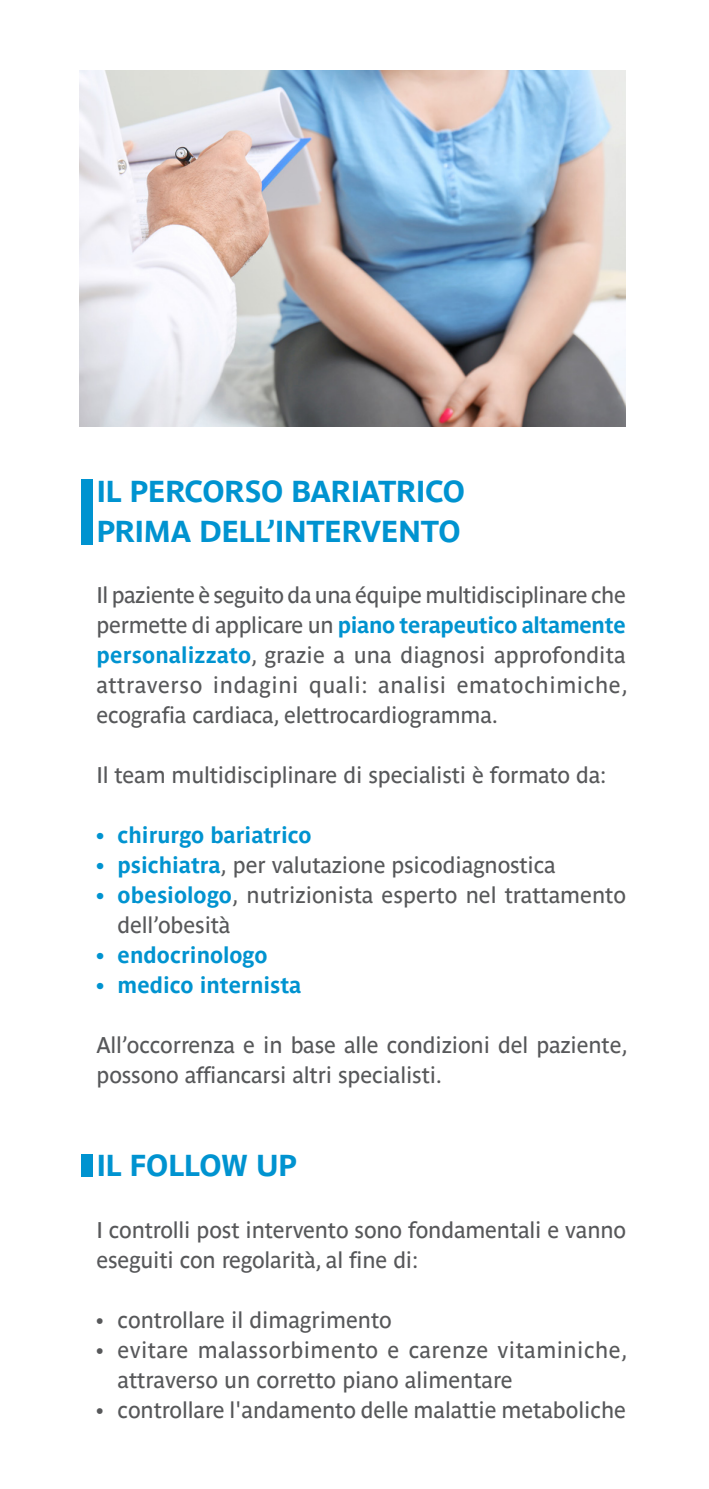
<style>
.page{position:relative;width:709px;height:1489px;background:#fff}
.page>*{position:absolute;margin:0;border:0;box-sizing:border-box;transform-origin:0 0}
.t1{font:700 30px/40px "Parisine Ptf";letter-spacing:-.02em;color:#0093d0}
.t2{font:22.5px/30px "Parisine Ptf";letter-spacing:-.01em;color:#57585a}
.t3{font:22.5px/30px "Parisine Ptf";letter-spacing:.01em;color:#57585a}
.t4{font:700 22.5px "Parisine Ptf";letter-spacing:-.005em;color:#0093d0}
.s1{font-weight:700;color:#0093d0}
</style>
<div class="page">
<div style="left:81px;top:480px;width:11px;height:65px;background:#0093d0"></div>
<div style="left:81px;top:1154px;width:11px;height:22px;background:#0093d0"></div>
<img style="left:80px;top:71px;width:546px;height:355px">
<p class="t1" style="left:96px;top:469px;width:370px">IL PERCORSO BARIATRICO<br>PRIMA DELL’INTERVENTO</p>
<p class="t2" style="left:96px;top:578px;width:533px;text-align:justify">Il paziente è seguito da una équipe multidisciplinare che permette di applicare un <span class="s1">piano terapeutico altamente personalizzato</span>, grazie a una diagnosi approfondita attraverso indagini quali: analisi ematochimiche, ecografia cardiaca, elettrocardiogramma.</p>
<p class="t2" style="left:96px;top:758px;width:511px">Il team multidisciplinare di specialisti è formato da:</p>
<p class="t4" style="left:96px;top:818px;width:217px">• chirurgo bariatrico</p>
<p class="t2" style="left:96px;top:848px;width:461px"><span class="s1">• psichiatra</span>, per valutazione psicodiagnostica</p>
<p class="t2" style="left:118px;top:878px;width:510px;text-indent:-21px"><span class="s1">• obesiologo</span>, nutrizionista esperto nel trattamento dell’obesità</p>
<p class="t4" style="left:96px;top:938px;width:173px">• endocrinologo</p>
<p class="t4" style="left:96px;top:968px;width:206px">• medico internista</p>
<p class="t2" style="left:96px;top:1028px;width:533px">All’occorrenza e in base alle condizioni del paziente, possono affiancarsi altri specialisti.</p>
<p class="t1" style="left:96px;top:1142px;width:202px">IL FOLLOW UP</p>
<p class="t2" style="left:96px;top:1212px;width:531px">I controlli post intervento sono fondamentali e vanno eseguiti con regolarità, al fine di:</p>
<p class="t2" style="left:96px;top:1302px;width:297px">• controllare il dimagrimento</p>
<p class="t3" style="left:118px;top:1332px;width:511px;text-indent:-21px">• evitare malassorbimento e carenze vitaminiche, attraverso un corretto piano alimentare</p>
<p class="t2" style="left:96px;top:1392px;width:531px">• controllare l'andamento delle malattie metaboliche</p>
</div>
